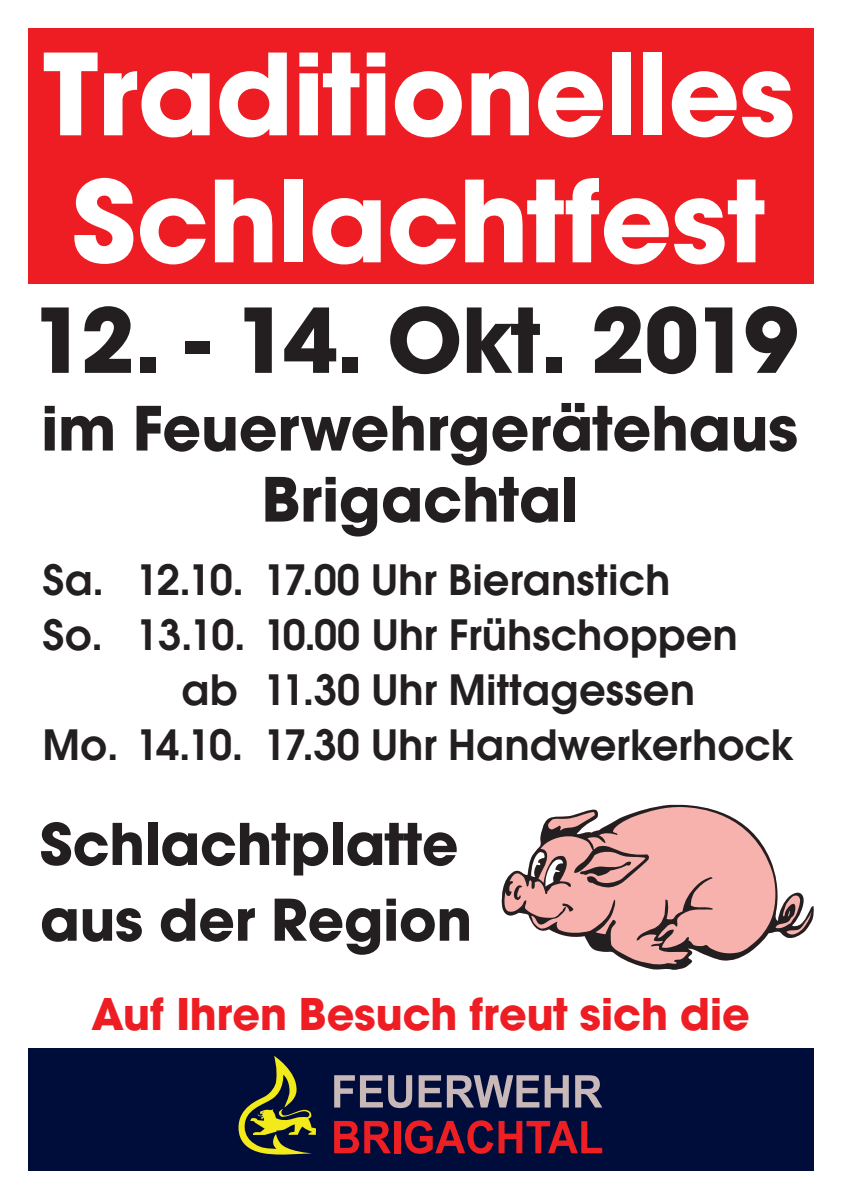
<style>
.page{position:relative;width:842px;height:1191px;background:#fff}
.page>*{position:absolute;margin:0;border:0;box-sizing:border-box;transform-origin:0 0}
.t1{font:700 124px/127px "Avant Garde Gothic Itc T";color:#fff}
.t2{font:700 98px "Avant Garde Gothic Itc T";letter-spacing:-.04em;color:#231f20}
.t3{font:700 67px/71px "Avant Garde Gothic Itc T";color:#231f20;text-align:center}
.t4{font:700 63.1px/75.7px "Avant Garde Gothic Itc T";color:#231f20}
.t5{font:700 48px "Avant Garde Gothic Itc T";color:#ee1d23}
.t6{font:600 46px "Avant Garde Gothic Itc T";color:#231f20}
</style>
<div class="page">
<div style="left:28px;top:28px;width:786px;height:255px;background:#ee1d23"></div>
<svg style="left:501px;top:805px;width:313px;height:165px;fill:#f7b2ae"></svg>
<div style="left:28px;top:1048px;width:786px;height:123px;background:#000c3a"></div>
<svg style="left:238px;top:1056px;width:78px;height:99px"></svg>
<svg style="left:334px;top:1075px;width:78px;height:33px"></svg>
<svg style="left:419px;top:1075px;width:120px;height:32px"></svg>
<svg style="left:545px;top:1075px;width:24px;height:32px"></svg>
<svg style="left:575px;top:1075px;width:27px;height:32px"></svg>
<svg style="left:334px;top:1121px;width:57px;height:32px"></svg>
<div style="left:394px;top:1121px;width:6px;height:32px;background:#ee1f23"></div>
<svg style="left:405px;top:1120px;width:88px;height:33px"></svg>
<svg style="left:499px;top:1121px;width:103px;height:32px"></svg>
<h1 class="t1" style="left:43px;top:28px;width:754px">Traditionelles<br>Schlachtfest</h1>
<h2 class="t2" style="left:31px;top:280px;width:768px">12. - 14. Okt. 2019</h2>
<h3 class="t3" style="left:41px;top:391px;width:758px">im Feuerwehrgerätehaus<br>Brigachtal</h3>
<p class="t6" style="left:43px;top:552px;width:629px">Sa. 12.10. 17.00 Uhr Bieranstich</p>
<p class="t6" style="left:43px;top:607px;width:697px">So. 13.10. 10.00 Uhr Frühschoppen</p>
<p class="t6" style="left:182px;top:663px;width:515px">ab 11.30 Uhr Mittagessen</p>
<p class="t6" style="left:43px;top:718px;width:752px">Mo. 14.10. 17.30 Uhr Handwerkerhock</p>
<h3 class="t4" style="left:40px;top:804px;width:433px">Schlachtplatte aus der Region</h3>
<p class="t5" style="left:92px;top:984px;width:659px">Auf Ihren Besuch freut sich die</p>
</div>
